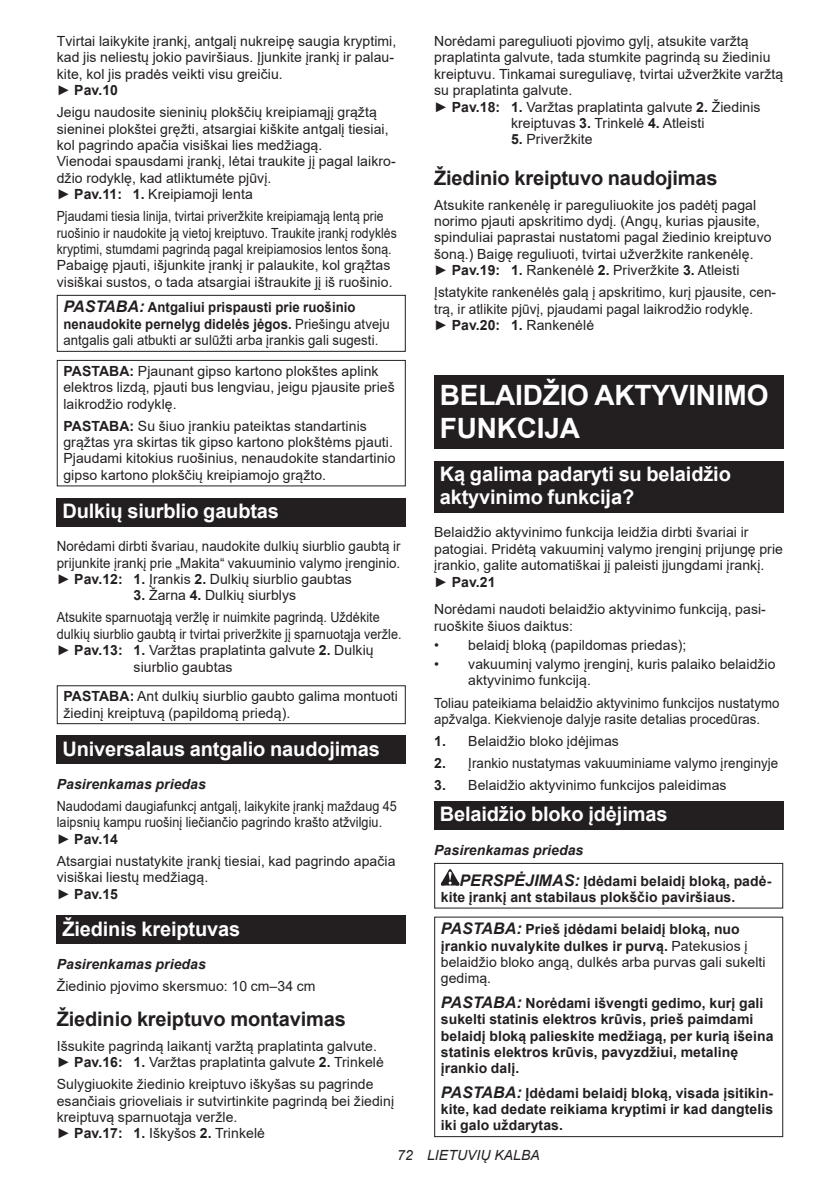
<style>
.page{position:relative;width:840px;height:1191px;background:#fff}
.page>*{position:absolute;margin:0;border:0;box-sizing:border-box;transform-origin:0 0}
.t1{font:700 28px/32.8px "Arial";letter-spacing:-.01em;color:#fff}
.t2{font:700 20px/23.4px "Arial";letter-spacing:-.01em;color:#fff}
.t3{font:700 20px "Arial";letter-spacing:-.01em;color:#231f20}
.t4{font:14px/16.4px "Arial";letter-spacing:.005em;color:#231f20}
.t5{font:700 14px/16.4px "Arial";letter-spacing:.005em;color:#231f20}
.t6{font:14px/16.4px "Arial";letter-spacing:.005em;color:#231f20;scale:.87 1}
.t7{font:14px/16.4px "Arial";letter-spacing:.005em;color:#231f20;scale:.94 1}
.t8{font:14px/16.4px "Arial";letter-spacing:.005em;color:#231f20;text-align:justify;scale:.95 1}
.t9{font:14px/16.4px "Arial";letter-spacing:.005em;color:#231f20;scale:.9 1}
.t10{font:italic 700 14px "Arial";letter-spacing:.005em;color:#231f20}
.t11{font:italic 14px "Arial";letter-spacing:.005em;color:#231f20}
.s1{font-weight:700}
.s2{font-weight:700;font-style:italic;font-size:16px}
.s3{font-style:italic}
.s4{font-style:italic;font-size:16px}
</style>
<div class="page">
<div style="left:57px;top:295px;width:348px;height:57px;border:1px solid #231f20"></div>
<div style="left:57px;top:360px;width:348px;height:126px;border:1px solid #231f20"></div>
<div style="left:57px;top:498px;width:348px;height:28px;background:#231f20"></div>
<div style="left:57px;top:685px;width:348px;height:39px;border:1px solid #231f20"></div>
<div style="left:57px;top:735px;width:348px;height:29px;background:#231f20"></div>
<div style="left:57px;top:915px;width:348px;height:29px;background:#231f20"></div>
<div style="left:434px;top:375px;width:348px;height:74px;background:#231f20"></div>
<div style="left:434px;top:460px;width:348px;height:52px;background:#231f20"></div>
<div style="left:434px;top:801px;width:348px;height:29px;background:#231f20"></div>
<svg style="left:440px;top:869px;width:19px;height:16px"></svg>
<div style="left:434px;top:863px;width:348px;height:45px;border:1px solid #231f20"></div>
<div style="left:434px;top:916px;width:348px;height:221px;border:1px solid #231f20"></div>
<p class="t4" style="left:57px;top:33px;width:341px">Tvirtai laikykite įrankį, antgalį nukreipę saugia kryptimi, kad jis neliestų jokio paviršiaus. Įjunkite įrankį ir palau&shy;kite, kol jis pradės veikti visu greičiu.<br>► <span class="s1">Pav.10</span></p>
<p class="t4" style="left:57px;top:104px;width:340px">Jeigu naudosite sieninių plokščių kreipiamąjį grąžtą sieninei plokštei gręžti, atsargiai kiškite antgalį tiesiai, kol pagrindo apačia visiškai lies medžiagą.<br>Vienodai spausdami įrankį, lėtai traukite jį pagal laikro&shy;džio rodyklę, kad atliktumėte pjūvį.<br>► <span class="s1">Pav.11: 1.</span> Kreipiamoji lenta</p>
<p class="t6" style="left:57px;top:208px;width:392px">Pjaudami tiesia linija, tvirtai priveržkite kreipiamąją lentą prie ruošinio ir naudokite ją vietoj kreiptuvo. Traukite įrankį rodyklės kryptimi, stumdami pagrindą pagal kreipiamosios lentos šoną.<br>Pabaigę pjauti, išjunkite įrankį ir palaukite, kol grąžtas visiškai sustos, o tada atsargiai ištraukite jį iš ruošinio.</p>
<p class="t7" style="left:63px;top:299px;width:348px"><span class="s2">PASTABA:</span> <span class="s1">Antgaliui prispausti prie ruošinio nenaudokite pernelyg didelės jėgos.</span> Priešingu atveju antgalis gali atbukti ar sulūžti arba įrankis gali sugesti.</p>
<p class="t4" style="left:63px;top:362px;width:333px"><span class="s1">PASTABA:</span> Pjaunant gipso kartono plokštes aplink elektros lizdą, pjauti bus lengviau, jeigu pjausite prieš laikrodžio rodyklę.</p>
<p class="t4" style="left:63px;top:417px;width:333px"><span class="s1">PASTABA:</span> Su šiuo įrankiu pateiktas standartinis grąžtas yra skirtas tik gipso kartono plokštėms pjauti.<br>Pjaudami kitokius ruošinius, nenaudokite standartinio gipso kartono plokščių kreipiamojo grąžto.</p>
<h2 class="t2" style="left:62px;top:499px;width:218px">Dulkių siurblio gaubtas</h2>
<p class="t8" style="left:57px;top:538px;width:363px">Norėdami dirbti švariau, naudokite dulkių siurblio gaubtą ir prijunkite įrankį prie „Makita“ vakuuminio valymo įrenginio. ► <span class="s1">Pav.12: 1.</span> Įrankis <span class="s1">2.</span> Dulkių siurblio gaubtas</p>
<p class="t4" style="left:57px;top:584px;width:324px;line-height:22px;text-align:center"><span class="s1">3.</span> Žarna <span class="s1">4.</span> Dulkių siurblys<br>Atsukite sparnuotąją veržlę ir nuimkite pagrindą. Uždėkite</p>
<p class="t9" style="left:57px;top:625px;width:384px">dulkių siurblio gaubtą ir tvirtai priveržkite jį sparnuotąja veržle.</p>
<p class="t4" style="left:57px;top:642px;width:318px">► <span class="s1">Pav.13: 1.</span> Varžtas praplatinta galvute <span class="s1">2.</span> Dulkių</p>
<p class="t4" style="left:133px;top:658px;width:100px">siurblio gaubtas</p>
<p class="t4" style="left:63px;top:688px;width:336px"><span class="s1">PASTABA:</span> Ant dulkių siurblio gaubto galima montuoti žiedinį kreiptuvą (papildomą priedą).</p>
<h2 class="t2" style="left:62px;top:737px;width:319px">Universalaus antgalio naudojimas</h2>
<p class="t10" style="left:57px;top:774px;width:151px">Pasirenkamas priedas</p>
<p class="t9" style="left:57px;top:797px;width:379px">Naudodami daugiafunkcį antgalį, laikykite įrankį maždaug 45 laipsnių kampu ruošinį liečiančio pagrindo krašto atžvilgiu. ► <span class="s1">Pav.14</span></p>
<p class="t4" style="left:57px;top:852px;width:340px">Atsargiai nustatykite įrankį tiesiai, kad pagrindo apačia visiškai liestų medžiagą.<br>► <span class="s1">Pav.15</span></p>
<h2 class="t2" style="left:62px;top:917px;width:179px">Žiedinis kreiptuvas</h2>
<p class="t10" style="left:57px;top:954px;width:151px">Pasirenkamas priedas</p>
<p class="t4" style="left:57px;top:977px;width:260px">Žiedinio pjovimo skersmuo: 10 cm–34 cm</p>
<h2 class="t3" style="left:57px;top:1004px;width:290px">Žiedinio kreiptuvo montavimas</h2>
<p class="t4" style="left:57px;top:1037px;width:328px">Išsukite pagrindą laikantį varžtą praplatinta galvute. ► <span class="s1">Pav.16: 1.</span> Varžtas praplatinta galvute <span class="s1">2.</span> Trinkelė</p>
<p class="t4" style="left:57px;top:1076px;width:338px">Sulygiuokite žiedinio kreiptuvo iškyšas su pagrinde esančiais grioveliais ir sutvirtinkite pagrindą bei žiedinį kreiptuvą sparnuotąja veržle.<br>► <span class="s1">Pav.17: 1.</span> Iškyšos <span class="s1">2.</span> Trinkelė</p>
<p class="t4" style="left:434px;top:33px;width:316px">Norėdami pareguliuoti pjovimo gylį, atsukite varžtą</p>
<p class="t4" style="left:434px;top:49px;width:337px">praplatinta galvute, tada stumkite pagrindą su žiediniu</p>
<p class="t4" style="left:434px;top:66px;width:350px">kreiptuvu. Tinkamai sureguliavę, tvirtai užveržkite varžtą</p>
<p class="t4" style="left:434px;top:82px;width:139px">su praplatinta galvute.</p>
<p class="t4" style="left:434px;top:98px;width:328px">► <span class="s1">Pav.18: 1.</span> Varžtas praplatinta galvute <span class="s1">2.</span> Žiedinis</p>
<p class="t4" style="left:511px;top:115px;width:195px">kreiptuvas <span class="s1">3.</span> Trinkelė <span class="s1">4.</span> Atleisti</p>
<p class="t4" style="left:511px;top:131px;width:83px"><span class="s1">5.</span> Priveržkite</p>
<h2 class="t3" style="left:434px;top:164px;width:285px">Žiedinio kreiptuvo naudojimas</h2>
<p class="t4" style="left:434px;top:196px;width:339px">Atsukite rankenėlę ir pareguliuokite jos padėtį pagal norimo pjauti apskritimo dydį. (Angų, kurias pjausite, spinduliai paprastai nustatomi pagal žiedinio kreiptuvo šoną.) Baigę reguliuoti, tvirtai užveržkite rankenėlę.<br>► <span class="s1">Pav.19: 1.</span> Rankenėlė <span class="s1">2.</span> Priveržkite <span class="s1">3.</span> Atleisti</p>
<p class="t4" style="left:434px;top:284px;width:343px">Įstatykite rankenėlės galą į apskritimo, kurį pjausite, cen&shy;trą, ir atlikite pjūvį, pjaudami pagal laikrodžio rodyklę.<br>► <span class="s1">Pav.20: 1.</span> Rankenėlė</p>
<h1 class="t1" style="left:439px;top:379px;width:330px">BELAIDŽIO AKTYVINIMO<br>FUNKCIJA</h1>
<h2 class="t2" style="left:439px;top:462px;width:292px">Ką galima padaryti su belaidžio aktyvinimo funkcija?</h2>
<p class="t4" style="left:434px;top:524px;width:350px">Belaidžio aktyvinimo funkcija leidžia dirbti švariai ir patogiai. Pridėtą vakuuminį valymo įrenginį prijungę prie įrankio, galite automatiškai jį paleisti įjungdami įrankį.<br>► <span class="s1">Pav.21</span></p>
<p class="t4" style="left:434px;top:601px;width:333px">Norėdami naudoti belaidžio aktyvinimo funkciją, pasi&shy;ruoškite šiuos daiktus:</p>
<p class="t4" style="left:434px;top:636px;width:253px">• belaidį bloką (papildomas priedas);</p>
<p class="t4" style="left:468px;top:656px;width:309px;text-indent:-34px">• vakuuminį valymo įrenginį, kuris palaiko belaidžio aktyvinimo funkciją.</p>
<p class="t7" style="left:434px;top:694px;width:368px">Toliau pateikiama belaidžio aktyvinimo funkcijos nustatymo apžvalga. Kiekvienoje dalyje rasite detalias procedūras.</p>
<p class="t4" style="left:434px;top:733px;width:186px"><span class="s1">1.</span> Belaidžio bloko įdėjimas</p>
<p class="t8" style="left:434px;top:755px;width:363px"><span class="s1">2.</span> Įrankio nustatymas vakuuminiame valymo įrenginyje</p>
<p class="t4" style="left:434px;top:777px;width:294px"><span class="s1">3.</span> Belaidžio aktyvinimo funkcijos paleidimas</p>
<h2 class="t2" style="left:439px;top:803px;width:229px">Belaidžio bloko įdėjimas</h2>
<p class="t5" style="left:459px;top:834px;width:313px;line-height:30.6px;text-indent:-25px"><span class="s3">Pasirenkamas priedas<br></span><span class="s4">PERSPĖJIMAS:</span> Įdėdami belaidį bloką, padė-</p>
<p class="t5" style="left:440px;top:889px;width:296px">kite įrankį ant stabilaus plokščio paviršiaus.</p>
<p class="t4" style="left:440px;top:921px;width:326px"><span class="s2">PASTABA:</span> <span class="s1">Prieš įdėdami belaidį bloką, nuo įrankio nuvalykite dulkes ir purvą.</span> Patekusios į belaidžio bloko angą, dulkės arba purvas gali sukelti gedimą.</p>
<p class="t5" style="left:440px;top:994px;width:334px"><span class="s4">PASTABA:</span> Norėdami išvengti gedimo, kurį gali sukelti statinis elektros krūvis, prieš paimdami belaidį bloką palieskite medžiagą, per kurią išeina statinis elektros krūvis, pavyzdžiui, metalinę įrankio dalį.</p>
<p class="t5" style="left:440px;top:1084px;width:334px;text-align:justify"><span class="s4">PASTABA:</span> Įdėdami belaidį bloką, visada įsitikin&shy;kite, kad dedate reikiama kryptimi ir kad dangtelis iki galo uždarytas.</p>
<p class="t11" style="left:397px;top:1146px;width:144px">72 LIETUVIŲ KALBA</p>
</div>
